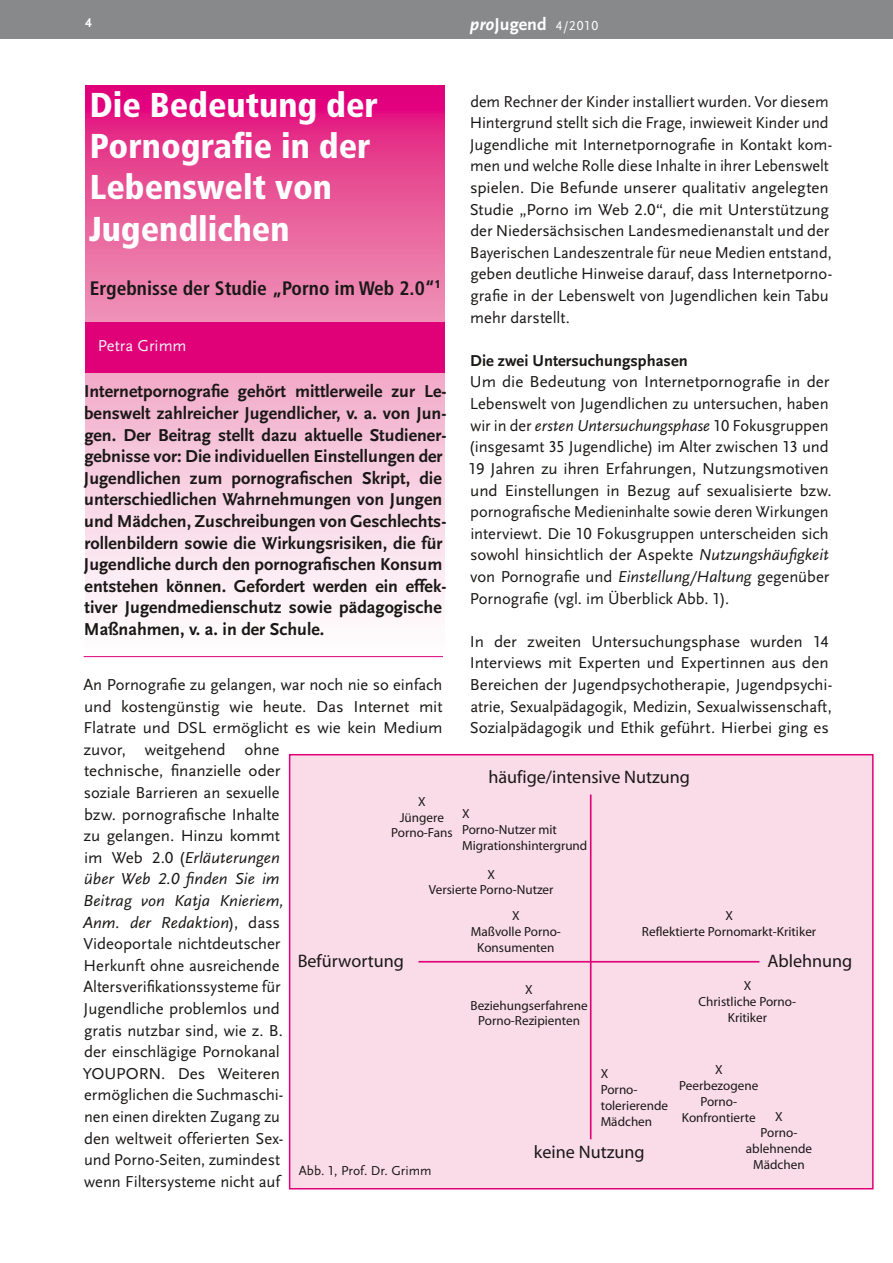
<style>
.page{position:relative;width:893px;height:1263px;background:#fff}
.page>*{position:absolute;margin:0;border:0;box-sizing:border-box;transform-origin:0 0}
.t1{font:900 condensed 34.5px/41.4px "Frutiger";color:#fff}
.t2{font:700 condensed 19.5px "Frutiger";color:#1a1817}
.t3{font:18.15px "Myriad";color:#1a1817}
.t4{font:700 18px/21.6px "Scala Sans LF";color:#1a1817}
.t5{font:700 18px "Scala Sans LF";color:#fff}
.t6{font:16.5px/21.6px "Scala Sans LF";letter-spacing:-.005em;color:#1a1817}
.t7{font:700 16.5px "Scala Sans LF";color:#1a1817}
.t8{font:16.5px "Scala Sans LF";color:#f2f3f4}
.t9{font:13.5px "Scala Sans LF";color:#1a1817}
.t10{font:13.2px/15.8px "Myriad";color:#1a1817;text-align:center}
.s1{font-style:italic}
.s2{font-family:"Scala Sans LF Caps";font-weight:400;font-size:13.5px}
</style>
<div class="page">
<svg style="left:85px;top:85px;width:359px;height:573px;background:#f19bc2"></svg>
<div style="left:0;top:0;width:893px;height:38px;background:#88898b"></div>
<hr style="left:84px;top:656px;width:359px;height:1px;background:#e00078">
<div style="left:85px;top:322px;width:359px;height:51px;background:#e00078"></div>
<div style="left:290px;top:755px;width:583px;height:434px;background:#fadce8"></div>
<hr style="left:590px;top:794px;width:1px;height:345px;background:#e00078">
<hr style="left:418px;top:961px;width:341px;height:1px;background:#e00078">
<div style="left:289px;top:754px;width:585px;height:435px;border:2px solid #e00078"></div>
<p class="t5" style="left:470px;top:15px;width:130px"><span class="s1">pro</span>Jugend <span class="s2">4/2010</span></p>
<h1 class="t1" style="left:89px;top:84px;width:291px">Die Bedeutung der<br>Pornografie in der<br>Lebenswelt von<br>Jugendlichen</h1>
<p class="t2" style="left:90px;top:276px;width:353px">Ergebnisse der Studie „Porno im Web 2.0“<sup>1</sup></p>
<p class="t6" style="left:470px;top:91px;width:364px">dem Rechner der Kinder installiert wurden. Vor diesem Hintergrund stellt sich die Frage, inwieweit Kinder und Jugendliche mit Internetpornografie in Kontakt kom&shy;men und welche Rolle diese Inhalte in ihrer Lebenswelt spielen. Die Befunde unserer qualitativ angelegten Studie „Porno im Web 2.0“, die mit Unterstützung der Niedersächsischen Landesmedienanstalt und der Bayerischen Landeszentrale für neue Medien entstand, geben deutliche Hinweise darauf, dass Internetporno&shy;grafie in der Lebenswelt von Jugendlichen kein Tabu mehr darstellt.</p>
<p class="t7" style="left:470px;top:352px;width:219px">Die zwei Untersuchungsphasen</p>
<p class="t6" style="left:469px;top:372px;width:365px">Um die Bedeutung von Internetpornografie in der Lebenswelt von Jugendlichen zu untersuchen, haben wir in der <span class="s1">ersten Untersuchungsphase</span> 10 Fokusgruppen (insgesamt 35 Jugendliche) im Alter zwischen 13 und 19 Jahren zu ihren Erfahrungen, Nutzungsmotiven und Einstellungen in Bezug auf sexualisierte bzw. pornografische Medieninhalte sowie deren Wirkungen interviewt. Die 10 Fokusgruppen unterscheiden sich sowohl hinsichtlich der Aspekte <span class="s1">Nutzungshäufigkeit </span>von Pornografie und <span class="s1">Einstellung/Haltung</span> gegenüber Pornografie (vgl. im Überblick Abb. 1).</p>
<p class="t6" style="left:470px;top:631px;width:364px">In der zweiten Untersuchungsphase wurden 14<br>Interviews mit Experten und Expertinnen aus den Bereichen der Jugendpsychotherapie, Jugendpsychi&shy;atrie, Sexualpädagogik, Medizin, Sexualwissenschaft, Sozialpädagogik und Ethik geführt. Hierbei ging es</p>
<p class="t8" style="left:98px;top:337px;width:90px">Petra Grimm</p>
<p class="t4" style="left:84px;top:381px;width:364px">Internetpornografie gehört mittlerweile zur Le&shy;benswelt zahlreicher Jugendlicher, v. a. von Jun&shy;gen. Der Beitrag stellt dazu aktuelle Studiener&shy;gebnisse vor: Die individuellen Einstellungen der Jugendlichen zum pornografischen Skript, die unterschiedlichen Wahrnehmungen von Jungen und Mädchen, Zuschreibungen von Geschlechts&shy;rollenbildern sowie die Wirkungsrisiken, die für Jugendliche durch den pornografischen Konsum entstehen können. Gefordert werden ein effek&shy;tiver Jugendmedienschutz sowie pädagogische Maßnahmen, v. a. in der Schule.</p>
<p class="t6" style="left:83px;top:674px;width:361px">An Pornografie zu gelangen, war noch nie so einfach und kostengünstig wie heute. Das Internet mit<br>Flatrate und DSL ermöglicht es wie kein Medium zuvor, weitgehend ohne<br>technische, finanzielle oder<br>soziale Barrieren an sexuelle<br>bzw. pornografische Inhalte<br>zu gelangen. Hinzu kommt<br>im Web 2.0 (<span class="s1">Erläuterungen<br>über Web 2.0 finden Sie im<br>Beitrag von Katja Knieriem,<br>Anm. der Redaktion</span>), dass<br>Videoportale nichtdeutscher<br>Herkunft ohne ausreichende<br>Altersverifikationssysteme für<br>Jugendliche problemlos und<br>gratis nutzbar sind, wie z. B.<br>der einschlägige Pornokanal<br>YOUPORN. Des Weiteren<br>ermöglichen die Suchmaschi-<br>nen einen direkten Zugang zu<br>den weltweit offerierten Sex-<br>und Porno-Seiten, zumindest<br>wenn Filtersysteme nicht auf</p>
<p class="t3" style="left:488px;top:768px;width:203px">häufige/intensive Nutzung</p>
<p class="t10" style="left:391px;top:794px;width:63px">X<br>Jüngere<br>Porno-Fans</p>
<p class="t10" style="left:462px;top:807px;width:127px;text-align:left">X<br>Porno-Nutzer mit<br>Migrationshintergrund</p>
<p class="t10" style="left:429px;top:867px;width:126px">X<br>Versierte Porno-Nutzer</p>
<p class="t10" style="left:471px;top:908px;width:92px">X<br>Maßvolle Porno-<br>Konsumenten</p>
<p class="t10" style="left:642px;top:908px;width:176px">X<br>Reflektierte Pornomarkt-Kritiker</p>
<p class="t3" style="left:298px;top:952px;width:108px">Befürwortung</p>
<p class="t3" style="left:767px;top:952px;width:86px">Ablehnung</p>
<p class="t10" style="left:470px;top:982px;width:119px">X<br>Beziehungserfahrene<br>Porno-Rezipienten</p>
<p class="t10" style="left:699px;top:979px;width:99px">X<br>Christliche Porno-<br>Kritiker</p>
<p class="t10" style="left:679px;top:1062px;width:80px">X<br>Peerbezogene<br>Porno-<br>Konfrontierte</p>
<p class="t10" style="left:601px;top:1066px;width:69px;text-align:left">X<br>Porno&shy;tolerierende<br>Mädchen</p>
<p class="t10" style="left:746px;top:1109px;width:68px">X<br>Porno&shy;ablehnende<br>Mädchen</p>
<p class="t3" style="left:534px;top:1143px;width:112px">keine Nutzung</p>
<p class="t9" style="left:299px;top:1163px;width:134px">Abb. 1, Prof. Dr. Grimm</p>
</div>
